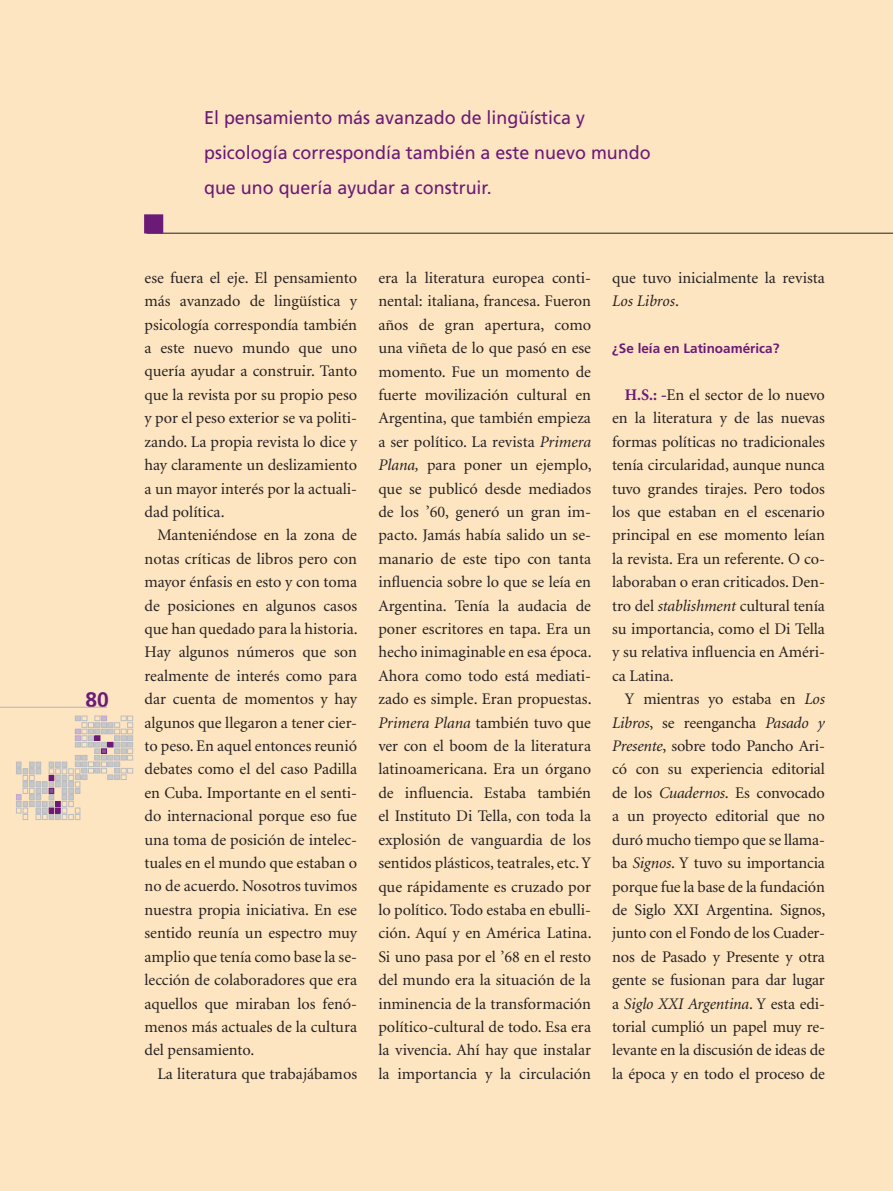
<style>
.page{position:relative;width:893px;height:1191px;background:#fff}
.page>*{position:absolute;margin:0;border:0;box-sizing:border-box;transform-origin:0 0}
.t1{font:700 21px "Frutiger";color:#6b1a78}
.t2{font:18.45px/35.2px "Frutiger";color:#6b1a78}
.t3{font:16.2px/23.4px "Minion";color:#231f20;text-align:justify}
.t4{font:700 13.5px "Frutiger";color:#6b1a78}
.s1{font-style:italic}
.s2{font-weight:700;color:#6b1a78}
</style>
<div class="page">
<div style="left:0;top:0;width:892px;height:1191px;background:#fee5c1"></div>
<hr style="left:147px;top:233px;width:746px;height:1px;background:#231f20">
<div style="left:145px;top:215px;width:17px;height:18px;background:#6b1a78"></div>
<div style="left:144px;top:214px;width:19px;height:19px;border:2px solid #6b1a78"></div>
<hr style="left:0;top:707px;width:107px;height:1px;background:#b2b3b7">
<svg style="left:16px;top:716px;width:117px;height:103px"></svg>
<svg style="left:892px;top:0;width:1px;height:1191px"></svg>
<p class="t1" style="left:85px;top:687px;width:25px">80</p>
<p class="t2" style="left:204px;top:99px;width:448px">El pensamiento más avanzado de lingüística y psicología correspondía también a este nuevo mundo que uno quería ayudar a construir.</p>
<p class="t3" style="left:145px;top:266px;width:214px">ese fuera el eje. El pensamiento más avanzado de lingüística y psicología correspondía también a este nuevo mundo que uno quería ayudar a construir. Tanto que la revista por su propio peso y por el peso exterior se va politi&shy;zando. La propia revista lo dice y hay claramente un deslizamiento a un mayor interés por la actuali&shy;dad política.</p>
<p class="t3" style="left:145px;top:524px;width:215px;text-indent:13px">Manteniéndose en la zona de notas críticas de libros pero con mayor énfasis en esto y con toma de posiciones en algunos casos que han quedado para la historia.<br>Hay algunos números que son realmente de interés como para dar cuenta de momentos y hay algunos que llegaron a tener cier&shy;to peso. En aquel entonces reunió debates como el del caso Padilla en Cuba. Importante en el senti&shy;do internacional porque eso fue una toma de posición de intelec&shy;tuales en el mundo que estaban o no de acuerdo. Nosotros tuvimos nuestra propia iniciativa. En ese sentido reunía un espectro muy amplio que tenía como base la se&shy;lección de colaboradores que era aquellos que miraban los fenó&shy;menos más actuales de la cultura del pensamiento.</p>
<p class="t3" style="left:157px;top:1062px;width:201px">La literatura que trabajábamos</p>
<p class="t3" style="left:378px;top:267px;width:215px">era la literatura europea conti&shy;nental: italiana, francesa. Fueron años de gran apertura, como una viñeta de lo que pasó en ese momento. Fue un momento de fuerte movilización cultural en Argentina, que también empieza a ser político. La revista <span class="s1">Primera Plana,</span> para poner un ejemplo, que se publicó desde mediados de los ’60, generó un gran im&shy;pacto. Jamás había salido un se&shy;manario de este tipo con tanta influencia sobre lo que se leía en Argentina. Tenía la audacia de poner escritores en tapa. Era un hecho inimaginable en esa época.<br>Ahora como todo está mediati&shy;zado es simple. Eran propuestas.<br><span class="s1">Primera Plana</span> también tuvo que ver con el boom de la literatura latinoamericana. Era un órgano de influencia. Estaba también el Instituto Di Tella, con toda la explosión de vanguardia de los sentidos plásticos, teatrales, etc. Y que rápidamente es cruzado por lo político. Todo estaba en ebulli&shy;ción. Aquí y en América Latina.<br>Si uno pasa por el ’68 en el resto del mundo era la situación de la inminencia de la transformación político-cultural de todo. Esa era la vivencia. Ahí hay que instalar la importancia y la circulación</p>
<p class="t3" style="left:612px;top:267px;width:214px">que tuvo inicialmente la revista<br><span class="s1">Los Libros</span>.</p>
<p class="t4" style="left:612px;top:340px;width:169px">¿Se leía en Latinoamérica?</p>
<p class="t3" style="left:612px;top:384px;width:214px;text-indent:13px"><span class="s2">H.S.: -</span>En el sector de lo nuevo en la literatura y de las nuevas formas políticas no tradicionales tenía circularidad, aunque nunca tuvo grandes tirajes. Pero todos los que estaban en el escenario principal en ese momento leían la revista. Era un referente. O co&shy;laboraban o eran criticados. Den&shy;tro del <span class="s1">stablishment</span> cultural tenía su importancia, como el Di Tella y su relativa influencia en Améri&shy;ca Latina.</p>
<p class="t3" style="left:612px;top:688px;width:215px;text-indent:13px">Y mientras yo estaba en <span class="s1">Los Libros</span>, se reengancha <span class="s1">Pasado y Presente</span>, sobre todo Pancho Ari&shy;có con su experiencia editorial de los <span class="s1">Cuadernos</span>. Es convocado a un proyecto editorial que no duró mucho tiempo que se llama&shy;ba <span class="s1">Signos</span>. Y tuvo su importancia porque fue la base de la fundación de Siglo XXI Argentina. Signos, junto con el Fondo de los Cuader&shy;nos de Pasado y Presente y otra gente se fusionan para dar lugar a <span class="s1">Siglo XXI Argentina</span>. Y esta edi&shy;torial cumplió un papel muy re&shy;levante en la discusión de ideas de la época y en todo el proceso de</p>
</div>
